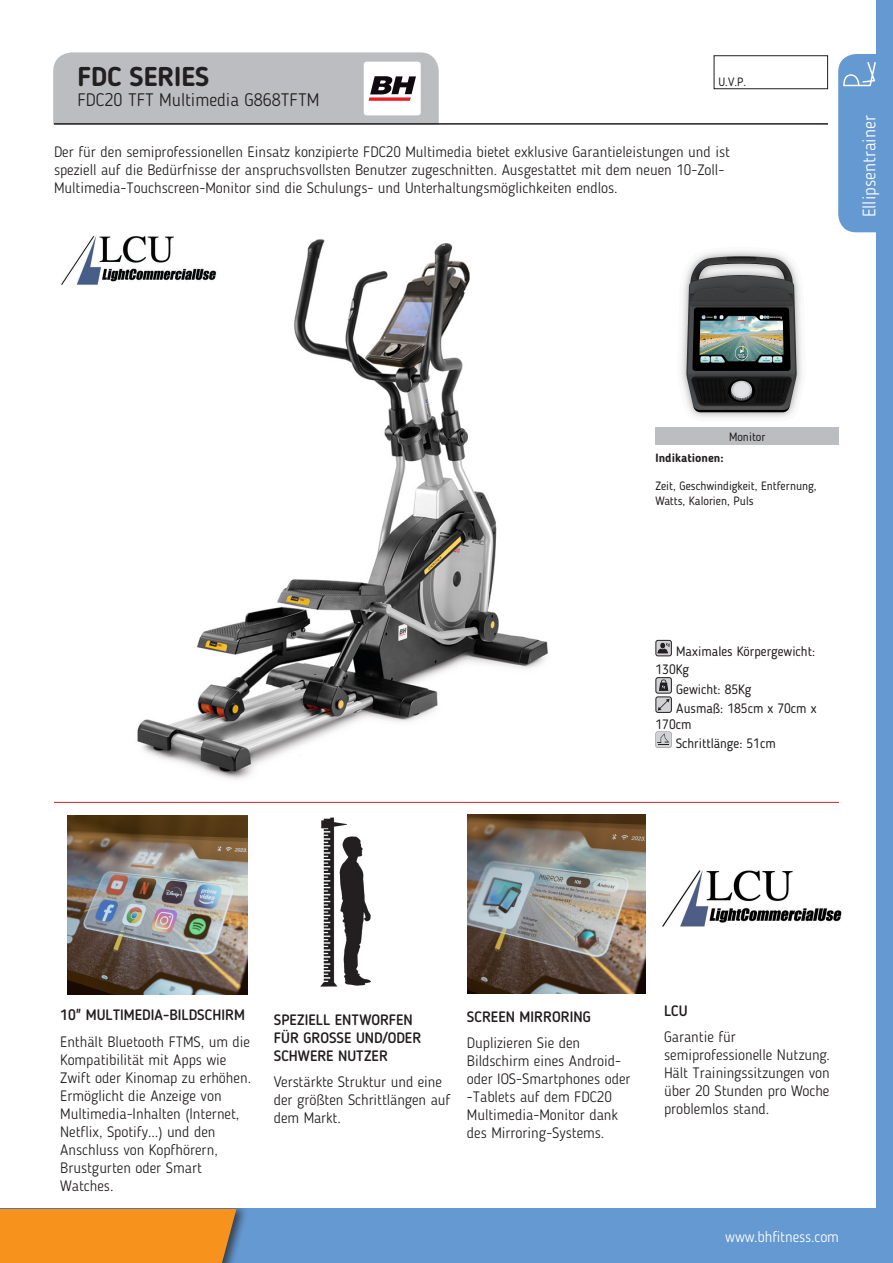
<style>
.page{position:relative;width:893px;height:1263px;background:#fff}
.page>*{position:absolute;margin:0;border:0;box-sizing:border-box;transform-origin:0 0}
.t1{font:700 27px "Blogger Sans";color:#231f20}
.t2{font:300 18px "Blogger Sans";color:#231f20}
.t3{font:300 18px "Blogger Sans";color:#fff}
.t4{font:300 15px/18px "Blogger Sans";color:#231f20}
.t5{font:500 15px/18px "Blogger Sans";color:#231f20}
.t6{font:300 15px "Blogger Sans";color:#fff}
.t7{font:13.5px/18px "Blogger Sans";color:#231f20}
.t8{font:12px/14.4px "Blogger Sans";color:#231f20}
.t9{font:700 12px "Blogger Sans";color:#231f20}
</style>
<div class="page">
<img style="left:666px;top:251px;width:152px;height:177px">
<hr style="left:54px;top:123px;width:774px;height:2px;background:#231f20">
<hr style="left:54px;top:802px;width:785px;height:1px;background:#d1232a">
<div style="left:714px;top:55px;width:114px;height:34px;border:1px solid #231f20"></div>
<div style="left:655px;top:428px;width:184px;height:17px;background:#bcbdc0"></div>
<svg style="left:53px;top:52px;width:386px;height:73px;background:#bcbbbe"></svg>
<div style="left:0;top:1209px;width:893px;height:54px;background:#6599d1"></div>
<div style="left:0;top:1209px;width:249px;height:54px;background:#231f20;opacity:.75"></div>
<div style="left:0;top:1209px;width:236px;height:54px;background:#f7931d"></div>
<div style="left:876px;top:0;width:17px;height:1263px;background:#6599d1"></div>
<svg style="left:656px;top:640px;width:15px;height:16px"></svg>
<div style="left:655px;top:640px;width:17px;height:16px;border:1px solid #231f20;border-radius:2px"></div>
<svg style="left:657px;top:643px;width:13px;height:10px"></svg>
<div style="left:656px;top:678px;width:15px;height:15px;background:#d1d2d4;border-radius:2px"></div>
<div style="left:655px;top:677px;width:17px;height:16px;border:1px solid #231f20;border-radius:2px"></div>
<svg style="left:659px;top:679px;width:9px;height:12px"></svg>
<div style="left:656px;top:697px;width:15px;height:15px;background:#d1d2d4;border-radius:2px"></div>
<div style="left:655px;top:696px;width:17px;height:17px;border:1px solid #231f20;border-radius:2px"></div>
<svg style="left:658px;top:699px;width:12px;height:12px"></svg>
<svg style="left:655px;top:732px;width:17px;height:16px"></svg>
<svg style="left:838px;top:54px;width:38px;height:178px;background:#6c9dd3"></svg>
<img style="left:137px;top:239px;width:411px;height:541px">
<img style="left:62px;top:235px;width:157px;height:51px">
<img style="left:320px;top:817px;width:51px;height:170px">
<img style="left:662px;top:870px;width:180px;height:57px">
<img style="left:468px;top:815px;width:178px;height:178px">
<img style="left:68px;top:815px;width:179px;height:180px">
<h1 class="t1" style="left:77px;top:60px;width:134px">FDC SERIES</h1>
<p class="t8" style="left:718px;top:75px;width:29px">U.V.P.</p>
<p class="t2" style="left:77px;top:89px;width:243px">FDC20 TFT Multimedia G868TFTM</p>
<p class="t4" style="left:54px;top:143px;width:677px">Der für den semiprofessionellen Einsatz konzipierte FDC20 Multimedia bietet exklusive Garantieleistungen und ist speziell auf die Bedürfnisse der anspruchsvollsten Benutzer zugeschnitten. Ausgestattet mit dem neuen 10-Zoll-<br>Multimedia-Touchscreen-Monitor sind die Schulungs- und Unterhaltungsmöglichkeiten endlos.</p>
<p class="t3" style="left:858px;top:217px;width:103px;rotate:-90deg">Ellipsentrainer</p>
<p class="t8" style="left:729px;top:429px;width:38px">Monitor</p>
<p class="t9" style="left:655px;top:450px;width:70px">Indikationen:</p>
<p class="t8" style="left:655px;top:479px;width:163px">Zeit, Geschwindigkeit, Entfernung,<br>Watts, Kalorien, Puls</p>
<p class="t7" style="left:655px;top:642px;width:161px;text-indent:21px">Maximales Körpergewicht:<br>130Kg</p>
<p class="t7" style="left:676px;top:679px;width:142px;line-height:19.2px">Gewicht: 85Kg<br>Ausmaß: 185cm x 70cm x</p>
<p class="t7" style="left:676px;top:715px;width:102px;line-height:18.9px;text-indent:-20px">170cm<br>Schrittlänge: 51cm</p>
<p class="t5" style="left:60px;top:1005px;width:186px">10" MULTIMEDIA-BILDSCHIRM</p>
<p class="t4" style="left:60px;top:1032px;width:192px">Enthält Bluetooth FTMS, um die<br>Kompatibilität mit Apps wie<br>Zwift oder Kinomap zu erhöhen.<br>Ermöglicht die Anzeige von<br>Multimedia-Inhalten (Internet,<br>Netflix, Spotify...) und den<br>Anschluss von Kopfhörern,<br>Brustgurten oder Smart<br>Watches.</p>
<p class="t5" style="left:274px;top:1010px;width:149px">SPEZIELL ENTWORFEN<br>FÜR GROSSE UND/ODER<br>SCHWERE NUTZER</p>
<p class="t4" style="left:274px;top:1073px;width:178px">Verstärkte Struktur und eine der größten Schrittlängen auf dem Markt.</p>
<p class="t5" style="left:467px;top:1007px;width:125px">SCREEN MIRRORING</p>
<p class="t4" style="left:467px;top:1034px;width:165px">Duplizieren Sie den<br>Bildschirm eines Android&shy;oder IOS-Smartphones oder -Tablets auf dem FDC20<br>Multimedia-Monitor dank des Mirroring-Systems.</p>
<p class="t5" style="left:664px;top:1001px;width:25px">LCU</p>
<p class="t4" style="left:664px;top:1028px;width:167px">Garantie für semiprofessionelle Nutzung.<br>Hält Trainingssitzungen von über 20 Stunden pro Woche problemlos stand.</p>
<p class="t6" style="left:725px;top:1228px;width:115px">www.bhfitness.com</p>
</div>
